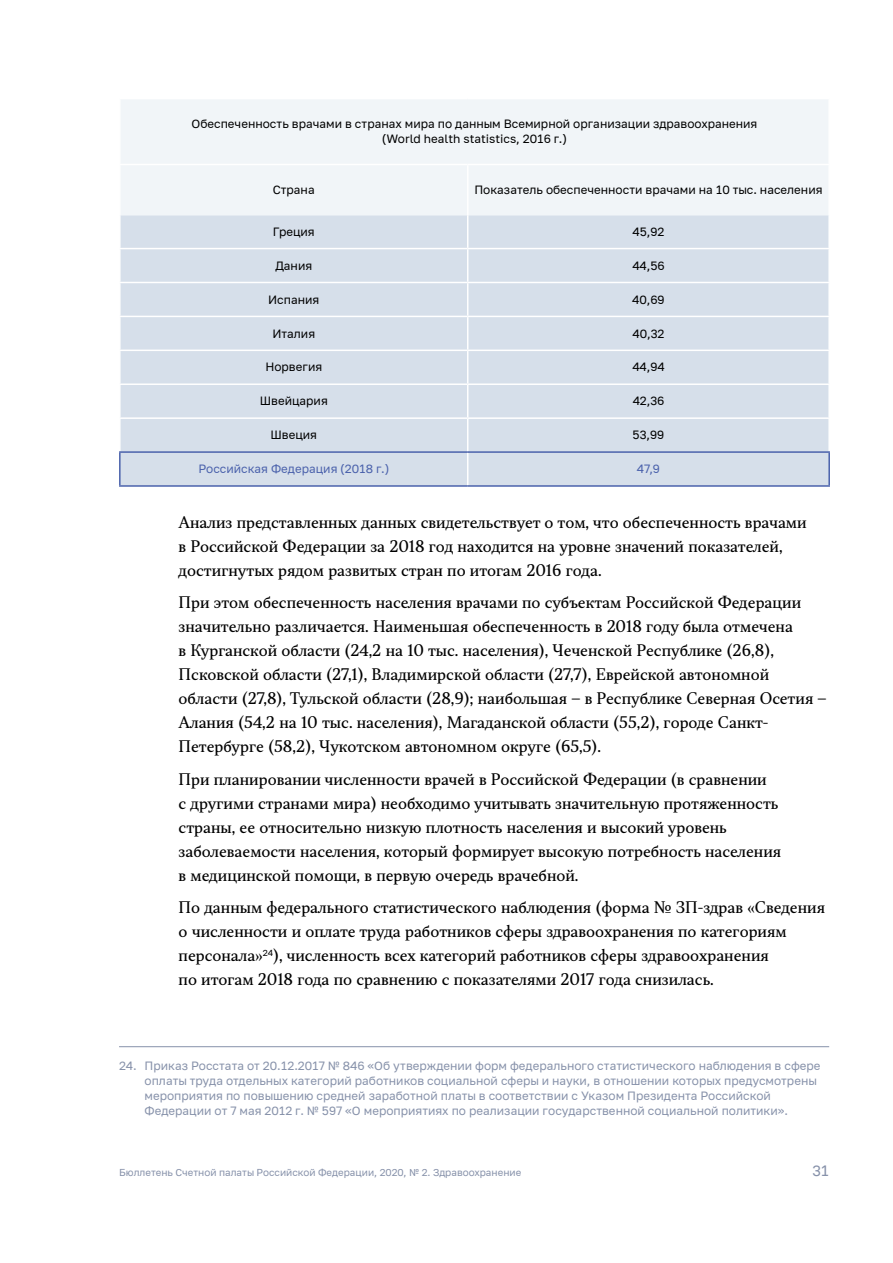
<style>
.page{position:relative;width:893px;height:1263px;background:#fff}
.page>*{position:absolute;margin:0;border:0;box-sizing:border-box;transform-origin:0 0}
.t1{font:15px/24px "TT Jenevers";color:#000}
.t2{font:15px "PT Russia Text";color:#8792aa}
.t3{font:12px/15px "PT Russia Text";color:#8792aa}
.t4{font:12px/15px "PT Russia Text";color:#000;text-align:center}
.t5{font:12px "PT Russia Text";color:#4b62ac}
.t6{font:10.05px "PT Russia Text";color:#8792aa}
</style>
<div class="page">
<div style="left:121px;top:99px;width:707px;height:116px;background:#f1f5f8"></div>
<div style="left:121px;top:215px;width:707px;height:270px;background:#d6dfea"></div>
<hr style="left:467px;top:165px;width:1px;height:50px;background:#fff">
<hr style="left:467px;top:215px;width:1px;height:33px;background:#fff">
<hr style="left:119px;top:248px;width:349px;height:1px;background:#fff">
<hr style="left:468px;top:248px;width:362px;height:1px;background:#fff">
<hr style="left:467px;top:249px;width:1px;height:33px;background:#fff">
<hr style="left:119px;top:282px;width:349px;height:1px;background:#fff">
<hr style="left:468px;top:282px;width:362px;height:1px;background:#fff">
<hr style="left:467px;top:283px;width:1px;height:33px;background:#fff">
<hr style="left:119px;top:316px;width:349px;height:1px;background:#fff">
<hr style="left:468px;top:316px;width:362px;height:1px;background:#fff">
<hr style="left:467px;top:317px;width:1px;height:33px;background:#fff">
<hr style="left:119px;top:350px;width:349px;height:1px;background:#fff">
<hr style="left:468px;top:350px;width:362px;height:1px;background:#fff">
<hr style="left:467px;top:351px;width:1px;height:32px;background:#fff">
<hr style="left:119px;top:383px;width:349px;height:2px;background:#fff">
<hr style="left:468px;top:383px;width:362px;height:2px;background:#fff">
<hr style="left:467px;top:385px;width:1px;height:32px;background:#fff">
<hr style="left:119px;top:417px;width:349px;height:2px;background:#fff">
<hr style="left:468px;top:417px;width:362px;height:2px;background:#fff">
<hr style="left:467px;top:419px;width:1px;height:32px;background:#fff">
<hr style="left:467px;top:453px;width:1px;height:32px;background:#fff">
<hr style="left:119px;top:164px;width:349px;height:1px;background:#fff">
<hr style="left:468px;top:164px;width:362px;height:1px;background:#fff">
<hr style="left:119px;top:451px;width:349px;height:2px;background:#4b62ac">
<hr style="left:468px;top:451px;width:362px;height:2px;background:#4b62ac">
<hr style="left:119px;top:453px;width:2px;height:32px;background:#4b62ac">
<hr style="left:828px;top:453px;width:2px;height:32px;background:#4b62ac">
<hr style="left:119px;top:485px;width:349px;height:2px;background:#4b62ac">
<hr style="left:468px;top:485px;width:362px;height:2px;background:#4b62ac">
<hr style="left:119px;top:1046px;width:710px;height:1px;background:#8792aa">
<p class="t4" style="left:192px;top:116px;width:567px">Обеспеченность врачами в странах мира по данным Всемирной организации здравоохранения (World health statistics, 2016 г.)</p>
<p class="t4" style="left:273px;top:182px;width:43px">Страна</p>
<p class="t4" style="left:474px;top:182px;width:350px">Показатель обеспеченности врачами на 10 тыс. населения</p>
<p class="t4" style="left:273px;top:224px;width:43px">Греция</p>
<p class="t4" style="left:633px;top:224px;width:33px">45,92</p>
<p class="t4" style="left:275px;top:258px;width:38px">Дания</p>
<p class="t4" style="left:632px;top:258px;width:34px">44,56</p>
<p class="t4" style="left:268px;top:292px;width:53px">Испания</p>
<p class="t4" style="left:632px;top:292px;width:34px">40,69</p>
<p class="t4" style="left:272px;top:326px;width:44px">Италия</p>
<p class="t4" style="left:632px;top:326px;width:33px">40,32</p>
<p class="t4" style="left:265px;top:360px;width:58px">Норвегия</p>
<p class="t4" style="left:632px;top:360px;width:34px">44,94</p>
<p class="t4" style="left:260px;top:394px;width:70px">Швейцария</p>
<p class="t4" style="left:633px;top:394px;width:33px">42,36</p>
<p class="t4" style="left:270px;top:427px;width:48px">Швеция</p>
<p class="t4" style="left:633px;top:427px;width:33px">53,99</p>
<p class="t5" style="left:199px;top:462px;width:192px">Российская Федерация (2018 г.)</p>
<p class="t5" style="left:637px;top:462px;width:25px">47,9</p>
<p class="t1" style="left:179px;top:510px;width:630px">Анализ представленных данных свидетельствует о том, что обеспеченность врачами в Российской Федерации за 2018 год находится на уровне значений показателей, достигнутых рядом развитых стран по итогам 2016 года.</p>
<p class="t1" style="left:179px;top:591px;width:649px">При этом обеспеченность населения врачами по субъектам Российской Федерации значительно различается. Наименьшая обеспеченность в 2018 году была отмечена<br>в Курганской области (24,2 на 10 тыс. населения), Чеченской Республике (26,8), Псковской области (27,1), Владимирской области (27,7), Еврейской автономной области (27,8), Тульской области (28,9); наибольшая – в Республике Северная Осетия – Алания (54,2 на 10 тыс. населения), Магаданской области (55,2), городе Санкт-Петербурге (58,2), Чукотском автономном округе (65,5).</p>
<p class="t1" style="left:179px;top:767px;width:604px">При планировании численности врачей в Российской Федерации (в сравнении<br>с другими странами мира) необходимо учитывать значительную протяженность страны, ее относительно низкую плотность населения и высокий уровень заболеваемости населения, который формирует высокую потребность населения в медицинской помощи, в первую очередь врачебной.</p>
<p class="t1" style="left:179px;top:896px;width:648px">По данным федерального статистического наблюдения (форма № ЗП-здрав «Сведения о численности и оплате труда работников сферы здравоохранения по категориям персонала»<sup>24</sup>), численность всех категорий работников сферы здравоохранения<br>по итогам 2018 года по сравнению с показателями 2017 года снизилась.</p>
<p class="t3" style="left:145px;top:1058px;width:677px;text-indent:-26px">24. Приказ Росстата от 20.12.2017 № 846 «Об утверждении форм федерального статистического наблюдения в сфере оплаты труда отдельных категорий работников социальной сферы и науки, в отношении которых предусмотрены мероприятия по повышению средней заработной платы в соответствии с Указом Президента Российской Федерации от 7 мая 2012 г. № 597 «О мероприятиях по реализации государственной социальной политики».</p>
<p class="t6" style="left:119px;top:1167px;width:404px">Бюллетень Счетной палаты Российской Федерации, 2020, № 2. Здравоохранение</p>
<p class="t2" style="left:812px;top:1162px;width:18px">31</p>
</div>
